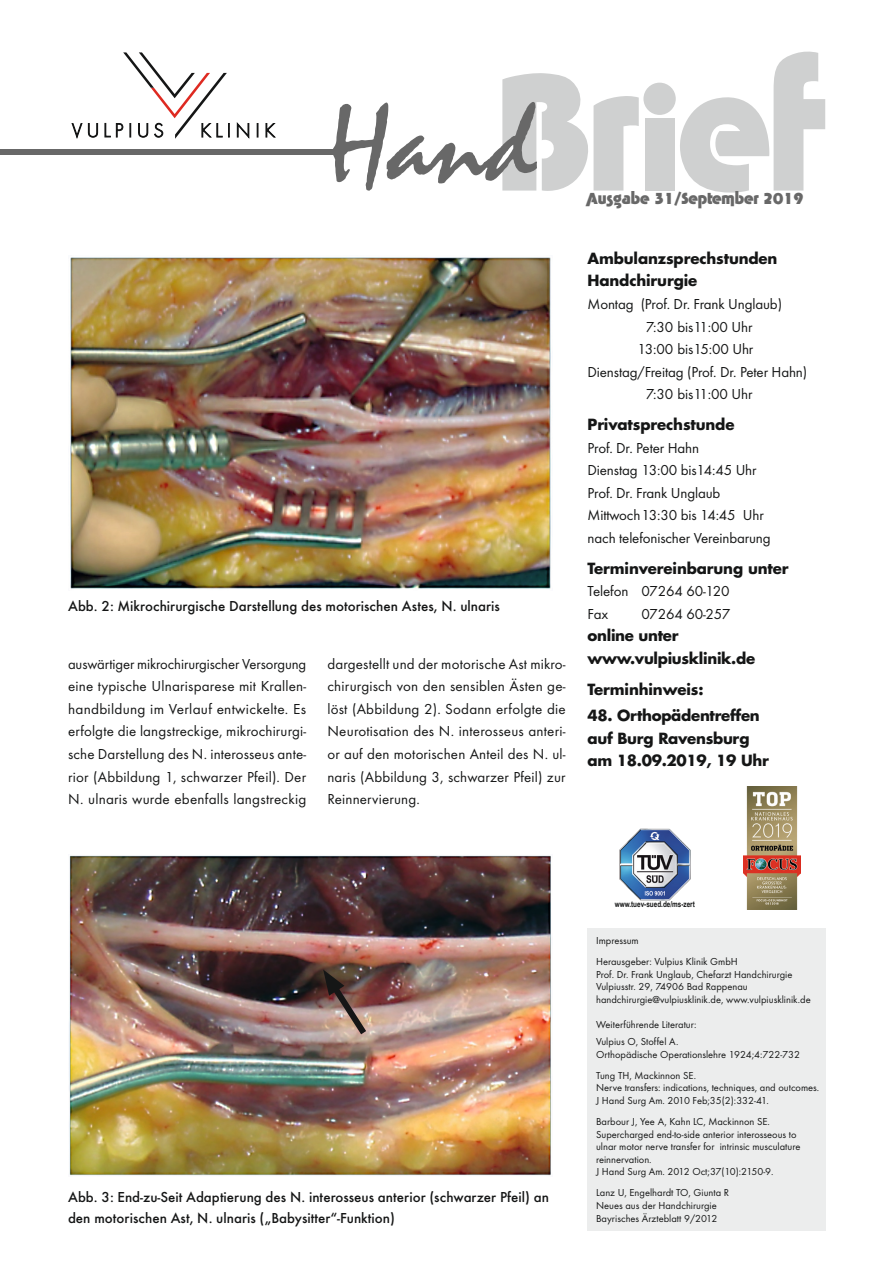
<style>
.page{position:relative;width:893px;height:1263px;background:#fff}
.page>*{position:absolute;margin:0;border:0;box-sizing:border-box;transform-origin:0 0}
.t1{font:15px/22.5px "Futura T";letter-spacing:-.01em;color:#151616;text-align:justify}
.t2{font:500 15px/21px "Futura T";color:#151616}
.t3{font:700 15px/22.5px "Futura";letter-spacing:-.01em;color:#151616}
.t4{font:700 13.5px "Tabasco";letter-spacing:-.005em;color:#686868}
.t5{font:10.5px/12.6px "Futura T";color:#151616}
.t6{font:700 8.1px "Arial Narrow";color:#151616;scale:.95 1}
</style>
<div class="page">
<svg style="left:71px;top:123px;width:27px;height:16px"></svg>
<svg style="left:237px;top:122px;width:12px;height:17px"></svg>
<svg style="left:257px;top:123px;width:1px;height:14px"></svg>
<svg style="left:265px;top:123px;width:11px;height:15px"></svg>
<svg style="left:104px;top:52px;width:126px;height:87px"></svg>
<div style="left:645px;top:118px;width:30px;height:73px;background:#cfd0d0"></div>
<svg style="left:680px;top:51px;width:145px;height:142px"></svg>
<div style="left:645px;top:84px;width:30px;height:30px;background:#cfd0d0;border-radius:50%"></div>
<div style="left:643px;top:83px;width:33px;height:32px;border:2px solid #cfd0d0;border-radius:50%"></div>
<svg style="left:332px;top:73px;width:307px;height:118px"></svg>
<div style="left:0;top:149px;width:335px;height:5px;background:#686868"></div>
<img style="left:70px;top:257px;width:481px;height:332px">
<img style="left:69px;top:855px;width:482px;height:321px">
<div style="left:588px;top:928px;width:238px;height:303px;background:#eceded"></div>
<img style="left:323px;top:969px;width:49px;height:72px">
<img style="left:744px;top:787px;width:56px;height:122px">
<img style="left:619px;top:829px;width:71px;height:71px">
<p class="t2" style="left:68px;top:595px;width:433px">Abb. 2: Mikrochirurgische Darstellung des motorischen Astes, N. ulnaris</p>
<p class="t1" style="left:68px;top:653px;width:240px">auswärtiger mikrochirurgischer Versorgung eine typische Ulnarisparese mit Krallen&shy;handbildung im Verlauf entwickelte. Es erfolgte die langstreckige, mikrochirurgi&shy;sche Darstellung des N. interosseus ante&shy;rior (Abbildung 1, schwarzer Pfeil). Der N. ulnaris wurde ebenfalls langstreckig</p>
<p class="t1" style="left:327px;top:653px;width:240px">dargestellt und der motorische Ast mikro&shy;chirurgisch von den sensiblen Ästen ge&shy;löst (Abbildung 2). Sodann erfolgte die Neurotisation des N. interosseus anteri&shy;or auf den motorischen Anteil des N. ul&shy;naris (Abbildung 3, schwarzer Pfeil) zur Reinnervierung.</p>
<p class="t4" style="left:586px;top:189px;width:219px">Ausgabe 31/September 2019</p>
<p class="t3" style="left:588px;top:247px;width:191px">Ambulanzsprechstunden<br>Handchirurgie</p>
<p class="t1" style="left:588px;top:293px;width:196px">Montag (Prof. Dr. Frank Unglaub)</p>
<p class="t1" style="left:646px;top:315px;width:108px">7:30 bis 11:00 Uhr</p>
<p class="t1" style="left:637px;top:338px;width:117px">13:00 bis 15:00 Uhr</p>
<p class="t1" style="left:588px;top:360px;width:221px">Dienstag/Freitag (Prof. Dr. Peter Hahn)</p>
<p class="t1" style="left:646px;top:383px;width:108px">7:30 bis 11:00 Uhr</p>
<p class="t3" style="left:588px;top:413px;width:148px">Privatsprechstunde</p>
<p class="t1" style="left:588px;top:436px;width:185px;text-align:left">Prof. Dr. Peter Hahn<br>Dienstag 13:00 bis14:45 Uhr<br>Prof. Dr. Frank Unglaub<br>Mittwoch 13:30 bis 14:45 Uhr nach telefonischer Vereinbarung</p>
<p class="t3" style="left:588px;top:556px;width:203px">Terminvereinbarung unter</p>
<p class="t1" style="left:588px;top:580px;width:144px">Telefon 07264 60-120<br>Fax</p>
<p class="t1" style="left:642px;top:602px;width:90px">07264 60-257</p>
<p class="t3" style="left:588px;top:624px;width:169px">online unter www.vulpiusklinik.de</p>
<p class="t3" style="left:588px;top:677px;width:117px">Terminhinweis:</p>
<p class="t3" style="left:588px;top:704px;width:183px">48. Orthopädentreffen auf Burg Ravensburg am 18.09.2019, 19 Uhr</p>
<p class="t2" style="left:68px;top:1186px;width:482px">Abb. 3: End-zu-Seit Adaptierung des N. interosseus anterior (schwarzer Pfeil) an den motorischen Ast, N. ulnaris („Babysitter“-Funktion)</p>
<p class="t6" style="left:615px;top:898px;width:86px">www.tuev-sued.de/ms-zert</p>
<p class="t5" style="left:596px;top:930px;width:143px;line-height:21.1px">Impressum<br>Herausgeber: Vulpius Klinik GmbH</p>
<p class="t5" style="left:596px;top:968px;width:216px">Prof. Dr. Frank Unglaub, Chefarzt Handchirurgie<br>Vulpiusstr. 29, 74906 Bad Rappenau handchirurgie@vulpiusklinik.de, www.vulpiusklinik.de</p>
<p class="t5" style="left:596px;top:1016px;width:102px;line-height:16.8px">Weiterführende Literatur:<br>Vulpius O, Stoffel A.</p>
<p class="t5" style="left:596px;top:1043px;width:206px;line-height:21.1px">Orthopädische Operationslehre 1924;4:722-732<br>Tung TH, Mackinnon SE.</p>
<p class="t5" style="left:596px;top:1081px;width:225px">Nerve transfers: indications, techniques, and outcomes.<br>J Hand Surg Am. 2010 Feb;35(2):332-41.</p>
<p class="t5" style="left:596px;top:1115px;width:206px">Barbour J, Yee A, Kahn LC, Mackinnon SE.<br>Supercharged end-to-side anterior interosseous to ulnar motor nerve transfer for intrinsic musculature reinnervation.<br>J Hand Surg Am. 2012 Oct;37(10):2150-9.</p>
<p class="t5" style="left:596px;top:1186px;width:135px">Lanz U, Engelhardt TO, Giunta R<br>Neues aus der Handchirurgie<br>Bayrisches Ärzteblatt 9/2012</p>
</div>
